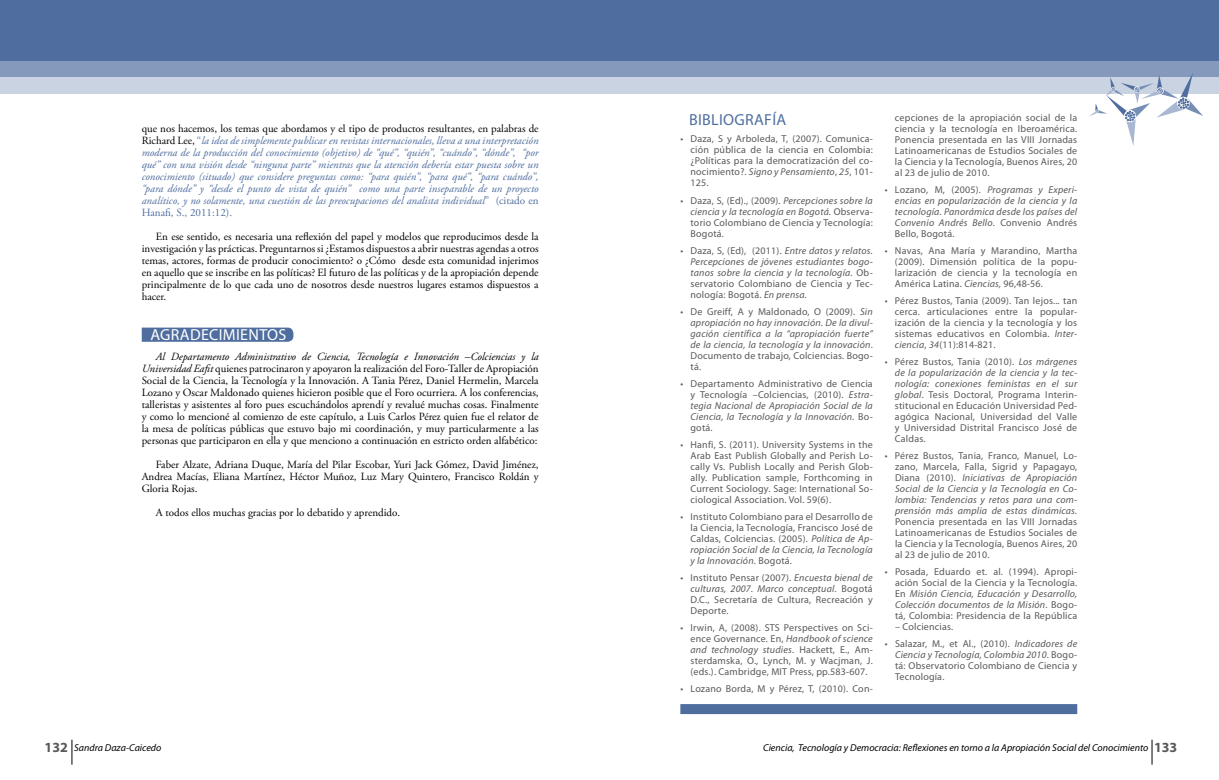
<style>
.page{position:relative;width:1219px;height:780px;background:#fff}
.page>*{position:absolute;margin:0;border:0;box-sizing:border-box;transform-origin:0 0}
.t1{font:16px "Myriad Pro";letter-spacing:.02em;color:#fff}
.t2{font:16px "Myriad Pro";letter-spacing:.02em;color:#4f6e9f}
.t3{font:11px/12px "Adobe Garamond Pro";color:#000;text-align:justify}
.t4{font:italic 11px/12px "Adobe Garamond Pro";color:#4f6e9f;text-align:justify}
.t5{font:10px/11px "Myriad Pro";letter-spacing:.02em;color:#58595b;text-align:justify}
.t6{font:italic 10px/11px "Myriad Pro";letter-spacing:.02em;color:#58595b;text-align:justify}
.t7{font:italic 10px "Myriad Pro";color:#000}
.s1{font-style:normal;color:#000}
.s2{font-style:normal}
.s3{font-style:italic}
.s4{font-weight:700;font-style:normal;font-size:14px;color:#58595b}
</style>
<div class="page">
<div style="left:0;top:42px;width:1219px;height:52px;background:#cad3e2"></div>
<div style="left:0;top:26px;width:1219px;height:51px;background:#8499bc"></div>
<svg style="left:71px;top:739px;width:1px;height:25px"></svg>
<svg style="left:1151px;top:739px;width:1px;height:25px"></svg>
<div style="left:0;top:0;width:1219px;height:60px;background:#4f6e9f"></div>
<svg style="left:1089px;top:73px;width:114px;height:73px"></svg>
<svg style="left:142px;top:327px;width:151px;height:15px;background:#5976a4"></svg>
<div style="left:680px;top:704px;width:397px;height:10px;background:#4f6e9f"></div>
<p class="t4" style="left:142px;top:123px;width:398px"><span class="s1">que nos hacemos, los temas que abordamos y el tipo de productos resultantes, en palabras de Richard Lee,</span> <span class="s2">“</span>la idea de simplemente publicar en revistas internacionales, lleva a una interpretación moderna de la producción del conocimiento (objetivo) de “qué”, “quién”, “cuándo”, “dónde”, “por qué” con una visión desde “ninguna parte” mientras que la atención debería estar puesta sobre un conocimiento (situado) que considere preguntas como: “para quién”, “para qué”, “para cuándo”, “para dónde” y “desde el punto de vista de quién” como una parte inseparable de un proyecto analítico, y no solamente, una cuestión de las preocupaciones del analista individual<span class="s2">” (citado en Hanafi, S., 2011:12).</span></p>
<p class="t3" style="left:142px;top:231px;width:398px;text-indent:14px">En ese sentido, es necesaria una reflexión del papel y modelos que reproducimos desde la investigación y las prácticas. Preguntarnos si ¿Estamos dispuestos a abrir nuestras agendas a otros temas, actores, formas de producir conocimiento? o ¿Cómo desde esta comunidad injerimos en aquello que se inscribe en las políticas? El futuro de las políticas y de la apropiación depende principalmente de lo que cada uno de nosotros desde nuestros lugares estamos dispuestos a hacer.</p>
<h1 class="t1" style="left:150px;top:325px;width:138px">Agradecimientos</h1>
<p class="t3" style="left:142px;top:351px;width:398px;text-indent:14px"><span class="s3">Al Departamento Administrativo de Ciencia, Tecnología e Innovación –Colciencias y la Universidad Eafit</span> quienes patrocinaron y apoyaron la realización del Foro-Taller de Apropiación Social de la Ciencia, la Tecnología y la Innovación. A Tania Pérez, Daniel Hermelin, Marcela Lozano y Oscar Maldonado quienes hicieron posible que el Foro ocurriera. A los conferencias, talleristas y asistentes al foro pues escuchándolos aprendí y revalué muchas cosas. Finalmente y como lo mencioné al comienzo de este capítulo, a Luis Carlos Pérez quien fue el relator de la mesa de políticas públicas que estuvo bajo mi coordinación, y muy particularmente a las personas que participaron en ella y que menciono a continuación en estricto orden alfabético:</p>
<p class="t3" style="left:142px;top:459px;width:398px;text-indent:14px">Faber Alzate, Adriana Duque, María del Pilar Escobar, Yuri Jack Gómez, David Jiménez, Andrea Macías, Eliana Martínez, Héctor Muñoz, Luz Mary Quintero, Francisco Roldán y Gloria Rojas.</p>
<p class="t3" style="left:156px;top:507px;width:246px">A todos ellos muchas gracias por lo debatido y aprendido.</p>
<h1 class="t2" style="left:689px;top:110px;width:99px">Bibliografía</h1>
<p class="t5" style="left:690px;top:133px;width:184px;text-indent:-10px">• Daza, S y Arboleda, T, (2007). Comunica&shy;ción pública de la ciencia en Colombia: ¿Políticas para la democratización del co&shy;nocimiento?. <span class="s3">Signo y Pensamiento</span>, <span class="s3">25</span>, 101- 125.</p>
<p class="t5" style="left:690px;top:194px;width:184px;text-indent:-10px">• Daza, S, (Ed)., (2009). <span class="s3">Percepciones sobre la ciencia y la tecnología en Bogotá.</span> Observa&shy;torio Colombiano de Ciencia y Tecnología:<br>Bogotá.</p>
<p class="t6" style="left:690px;top:244px;width:184px;text-indent:-10px"><span class="s2">• Daza, S, (Ed), (2011).</span> Entre datos y relatos.<br>Percepciones de jóvenes estudiantes bogo&shy;tanos sobre la ciencia y la tecnología<span class="s2">. Ob&shy;servatorio Colombiano de Ciencia y Tec&shy;nología: Bogotá.</span> En prensa.</p>
<p class="t6" style="left:690px;top:305px;width:184px;text-indent:-10px"><span class="s2">• De Greiff, A y Maldonado, O (2009).</span> Sin apropiación no hay innovación. De la divul&shy;gación científica a la “apropiación fuerte” de la ciencia, la tecnología y la innovación<span class="s2">.<br>Documento de trabajo, Colciencias. Bogo&shy;tá.</span></p>
<p class="t6" style="left:690px;top:377px;width:184px;text-indent:-10px"><span class="s2">• Departamento Administrativo de Ciencia y Tecnología –Colciencias, (2010).</span> Estra&shy;tegia Nacional de Apropiación Social de la Ciencia, la Tecnología y la Innovación. <span class="s2">Bo&shy;gotá.</span></p>
<p class="t5" style="left:690px;top:438px;width:184px;text-indent:-10px">• Hanfi, S. (2011). University Systems in the Arab East Publish Globally and Perish Lo&shy;cally Vs. Publish Locally and Perish Glob&shy;ally. Publication sample, Forthcoming in Current Sociology. Sage: I nternational So&shy;ciological Association. Vol. 59(6).</p>
<p class="t5" style="left:690px;top:510px;width:184px;text-indent:-10px">• I nstituto Colombiano para el Desarrollo de la Ciencia, la Tecnología, Francisco José de Caldas, Colciencias. (2005). <span class="s3">Política de Ap&shy;ropiación Social de la Ciencia, la Tecnología y la Innovación</span>. Bogotá.</p>
<p class="t5" style="left:690px;top:571px;width:184px;text-indent:-10px">• I nstituto Pensar (2007). <span class="s3">Encuesta bienal de culturas, 2007. Marco conceptual</span>. Bogotá D.C., Secretaría de Cultura, Recreación y Deporte.</p>
<p class="t5" style="left:680px;top:621px;width:91px">• I rwin, A, (2008). STS</p>
<p class="t5" style="left:690px;top:621px;width:184px;text-indent:93px">Perspectives on Sci&shy;ence Governance. En, <span class="s3">Handbook of science and technology studies</span>. Hackett, E., Am&shy;sterdamska, O., Lynch, M. y Wacjman, J. (eds.). Cambridge, MIT Press, pp.583-607.</p>
<p class="t5" style="left:680px;top:682px;width:194px">• Lozano Borda, M y Pérez, T, (2010). Con-</p>
<p class="t5" style="left:895px;top:112px;width:184px">cepciones de la apropiación social de la ciencia y la tecnología en I beroamérica.<br>Ponencia presentada en las VIII</p>
<p class="t5" style="left:895px;top:134px;width:184px;text-indent:144px">Jornadas Latinoamericanas de Estudios Sociales de la Ciencia y la Tecnología, Buenos Aires, 20 al 23 de julio de 2010.</p>
<p class="t6" style="left:895px;top:184px;width:184px;text-indent:-10px"><span class="s2">• Lozano, M, (2005).</span> Programas y Experi&shy;encias en popularización de la ciencia y la tecnología. Panorámica desde los países del Convenio Andrés Bello<span class="s2">. Convenio Andrés Bello, Bogotá.</span></p>
<p class="t5" style="left:895px;top:245px;width:184px;text-indent:-10px">• Navas, Ana María y Marandino, Martha (2009). Dimensión política de la popu&shy;larización de ciencia y la tecnología en América Latina. <span class="s3">Ciencias,</span> 96,48-56.</p>
<p class="t5" style="left:895px;top:295px;width:184px;text-indent:-10px">• Pérez Bustos, Tania (2009). Tan lejos... tan cerca. articulaciones entre la popular&shy;ización de la ciencia y la tecnología y los sistemas educativos en Colombia. <span class="s3">Inter&shy;ciencia</span>, <span class="s3">34</span>(11):814-821.</p>
<p class="t5" style="left:895px;top:356px;width:184px;text-indent:-10px">• Pérez Bustos, Tania (2010). <span class="s3">Los márgenes de la popularización de la ciencia y la tec&shy;nología: conexiones feministas en el sur global</span>. Tesis Doctoral, Programa I nterin&shy;stitucional en Educación Universidad Ped&shy;agógica Nacional, Universidad del Valle y Universidad Distrital Francisco José de Caldas.</p>
<p class="t6" style="left:895px;top:450px;width:184px;text-indent:-10px"><span class="s2">• Pérez Bustos, Tania, Franco, Manuel, Lo&shy;zano, Marcela, Falla, Sigrid y Papagayo, Diana (2010).</span> Iniciativas de Apropiación Social de la Ciencia y la Tecnología en Co&shy;lombia: Tendencias y retos para una com&shy;prensión más amplia de estas dinámicas.</p>
<p class="t5" style="left:895px;top:516px;width:131px">Ponencia presentada en las VIII</p>
<p class="t5" style="left:895px;top:516px;width:184px;text-indent:144px">Jornadas Latinoamericanas de Estudios Sociales de la Ciencia y la Tecnología, Buenos Aires, 20 al 23 de julio de 2010.</p>
<p class="t5" style="left:895px;top:566px;width:184px;text-indent:-10px">• Posada, Eduardo et. al. (1994). Apropi&shy;ación Social de la Ciencia y la Tecnología.<br>En <span class="s3">Misión Ciencia, Educación y Desarrollo, Colección documentos de la Misión</span>. Bogo&shy;tá, Colombia: Presidencia de la República</p>
<p class="t5" style="left:895px;top:621px;width:60px">– Colciencias.</p>
<p class="t5" style="left:895px;top:638px;width:184px;text-indent:-10px">• Salazar, M., et Al., (2010). <span class="s3">Indicadores de Ciencia y Tecnología, Colombia 2010</span>. Bogo&shy;tá: Observatorio Colombiano de Ciencia y Tecnología.</p>
<p class="t7" style="left:45px;top:741px;width:118px"><span class="s4">132</span> Sandra Daza-Caicedo</p>
<p class="t7" style="left:763px;top:741px;width:416px">Ciencia, Tecnología y Democracia: Reflexiones en torno a la Apropiación Social del Conocimiento <span class="s4">133</span></p>
</div>
